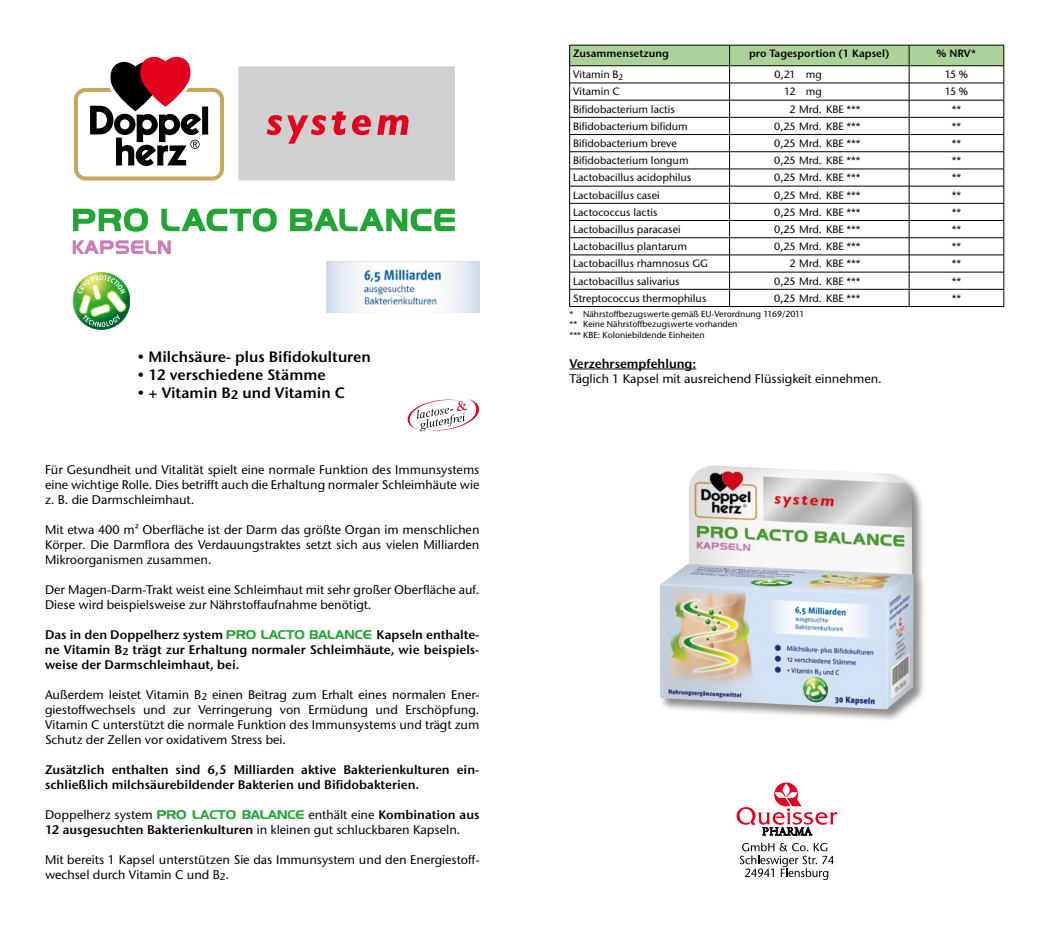
<style>
.page{position:relative;width:1049px;height:925px;background:#fff}
.page>*{position:absolute;margin:0;border:0;box-sizing:border-box;transform-origin:0 0}
.t1{font:600 15px "Stone Sans ITC Pro";color:#000}
.t2{font:500 12.5px/15px "Stone Sans ITC Pro";color:#000;text-align:justify}
.t3{font:600 12.5px/15px "Stone Sans ITC Pro";color:#000;text-align:justify}
.t4{font:500 10.62px "Stone Sans ITC Pro";color:#000}
.t5{font:600 10.62px "Stone Sans ITC Pro";color:#000}
.t6{font:500 8.75px/10.5px "Stone Sans ITC Pro";color:#000}
.s1{font-family:"Denmark";font-weight:400;color:#23a535}
.s2{font-weight:600}
</style>
<div class="page">
<svg style="left:73px;top:208px;width:75px;height:24px"></svg>
<svg style="left:161px;top:208px;width:116px;height:24px"></svg>
<svg style="left:290px;top:209px;width:165px;height:22px"></svg>
<svg style="left:73px;top:240px;width:98px;height:14px"></svg>
<svg style="left:74px;top:56px;width:151px;height:125px"></svg>
<div style="left:238px;top:66px;width:217px;height:114px;background:#cfd0d0"></div>
<svg style="left:267px;top:112px;width:142px;height:32px"></svg>
<img style="left:326px;top:262px;width:153px;height:50px">
<svg style="left:407px;top:399px;width:72px;height:32px"></svg>
<img style="left:72px;top:272px;width:58px;height:58px">
<img style="left:77px;top:275px;width:50px;height:52px">
<hr style="left:569px;top:369px;width:127px;height:1px;background:#000">
<hr style="left:569px;top:306px;width:160px;height:1px;background:#000">
<hr style="left:729px;top:306px;width:180px;height:1px;background:#000">
<hr style="left:909px;top:306px;width:95px;height:1px;background:#000">
<svg style="left:569px;top:45px;width:435px;height:261px"></svg>
<hr style="left:569px;top:66px;width:160px;height:1px;background:#000">
<hr style="left:729px;top:66px;width:180px;height:1px;background:#000">
<hr style="left:909px;top:66px;width:95px;height:1px;background:#000">
<svg style="left:736px;top:782px;width:101px;height:98px"></svg>
<div style="left:659px;top:465px;width:267px;height:257px;background:#000;opacity:.45"></div>
<img style="left:660px;top:465px;width:253px;height:244px">
<p class="t1" style="left:137px;top:347px;width:235px">• Milchsäure- plus Bifidokulturen</p>
<p class="t1" style="left:137px;top:365px;width:190px">• 12 verschiedene Stämme</p>
<p class="t1" style="left:137px;top:383px;width:209px">• + Vitamin B<sub>2</sub> und Vitamin C</p>
<p class="t2" style="left:45px;top:462px;width:436px">Für Gesundheit und Vitalität spielt eine normale Funktion des Immunsystems eine wichtige Rolle. Dies betrifft auch die Erhaltung normaler Schleimhäute wie z. B. die Darmschleimhaut.</p>
<p class="t2" style="left:45px;top:522px;width:436px">Mit etwa 400 m<sup>2</sup> Oberfläche ist der Darm das größte Organ im menschlichen Körper. Die Darmflora des Verdauungstraktes setzt sich aus vielen Milliarden Mikroorganismen zusammen.</p>
<p class="t2" style="left:45px;top:582px;width:436px">Der Magen-Darm-Trakt weist eine Schleimhaut mit sehr großer Oberfläche auf.<br>Diese wird beispielsweise zur Nährstoffaufnahme benötigt.</p>
<p class="t3" style="left:45px;top:627px;width:436px">Das in den Doppelherz system <span class="s1">PRO LACTO BALANCE</span> Kapseln enthalte&shy;ne Vitamin B<sub>2</sub> trägt zur Erhaltung normaler Schleimhäute, wie beispiels&shy;weise der Darmschleimhaut, bei.</p>
<p class="t2" style="left:45px;top:687px;width:436px">Außerdem leistet Vitamin B<sub>2</sub> einen Beitrag zum Erhalt eines normalen Ener&shy;giestoffwechsels und zur Verringerung von Ermüdung und Erschöpfung.<br>Vitamin C unterstützt die normale Funktion des Immunsystems und trägt zum Schutz der Zellen vor oxidativem Stress bei.</p>
<p class="t3" style="left:45px;top:762px;width:436px">Zusätzlich enthalten sind 6,5 Milliarden aktive Bakterienkulturen ein&shy;schließlich milchsäurebildender Bakterien und Bifidobakterien.</p>
<p class="t2" style="left:45px;top:807px;width:436px">Doppelherz system <span class="s1">PRO LACTO BALANCE</span> enthält eine <span class="s2">Kombination aus<br>12 ausgesuchten Bakterienkulturen</span> in kleinen gut schluckbaren Kapseln.</p>
<p class="t2" style="left:45px;top:852px;width:436px">Mit bereits 1 Kapsel unterstützen Sie das Immunsystem und den Energiestoff&shy;wechsel durch Vitamin C und B<sub>2</sub>.</p>
<p class="t5" style="left:573px;top:46px;width:97px">Zusammensetzung</p>
<p class="t5" style="left:749px;top:46px;width:142px">pro Tagesportion (1 Kapsel)</p>
<p class="t5" style="left:936px;top:46px;width:41px">% NRV*</p>
<p class="t4" style="left:573px;top:68px;width:52px">Vitamin B<sub>2</sub></p>
<p class="t4" style="left:774px;top:68px;width:49px">0,21 mg</p>
<p class="t4" style="left:945px;top:68px;width:25px">15 %</p>
<p class="t4" style="left:573px;top:85px;width:48px">Vitamin C</p>
<p class="t4" style="left:784px;top:85px;width:39px">12 mg</p>
<p class="t4" style="left:945px;top:85px;width:25px">15 %</p>
<p class="t4" style="left:573px;top:102px;width:103px">Bifidobacterium lactis</p>
<p class="t4" style="left:789px;top:102px;width:73px">2 Mrd. KBE ***</p>
<p class="t4" style="left:952px;top:102px;width:11px">**</p>
<p class="t4" style="left:573px;top:120px;width:116px">Bifidobacterium bifidum</p>
<p class="t4" style="left:774px;top:120px;width:88px">0,25 Mrd. KBE ***</p>
<p class="t4" style="left:952px;top:120px;width:11px">**</p>
<p class="t4" style="left:573px;top:137px;width:105px">Bifidobacterium breve</p>
<p class="t4" style="left:774px;top:137px;width:88px">0,25 Mrd. KBE ***</p>
<p class="t4" style="left:952px;top:137px;width:11px">**</p>
<p class="t4" style="left:573px;top:154px;width:117px">Bifidobacterium longum</p>
<p class="t4" style="left:774px;top:154px;width:88px">0,25 Mrd. KBE ***</p>
<p class="t4" style="left:952px;top:154px;width:11px">**</p>
<p class="t4" style="left:573px;top:171px;width:120px">Lactobacillus acidophilus</p>
<p class="t4" style="left:774px;top:171px;width:88px">0,25 Mrd. KBE ***</p>
<p class="t4" style="left:952px;top:171px;width:11px">**</p>
<p class="t4" style="left:573px;top:188px;width:88px">Lactobacillus casei</p>
<p class="t4" style="left:774px;top:188px;width:88px">0,25 Mrd. KBE ***</p>
<p class="t4" style="left:952px;top:188px;width:11px">**</p>
<p class="t4" style="left:573px;top:206px;width:86px">Lactococcus lactis</p>
<p class="t4" style="left:774px;top:206px;width:88px">0,25 Mrd. KBE ***</p>
<p class="t4" style="left:952px;top:206px;width:11px">**</p>
<p class="t4" style="left:573px;top:223px;width:109px">Lactobacillus paracasei</p>
<p class="t4" style="left:774px;top:223px;width:88px">0,25 Mrd. KBE ***</p>
<p class="t4" style="left:952px;top:223px;width:11px">**</p>
<p class="t4" style="left:573px;top:240px;width:115px">Lactobacillus plantarum</p>
<p class="t4" style="left:774px;top:240px;width:88px">0,25 Mrd. KBE ***</p>
<p class="t4" style="left:952px;top:240px;width:11px">**</p>
<p class="t4" style="left:573px;top:257px;width:136px">Lactobacillus rhamnosus GG</p>
<p class="t4" style="left:789px;top:257px;width:73px">2 Mrd. KBE ***</p>
<p class="t4" style="left:952px;top:257px;width:11px">**</p>
<p class="t4" style="left:573px;top:274px;width:108px">Lactobacillus salivarius</p>
<p class="t4" style="left:774px;top:274px;width:88px">0,25 Mrd. KBE ***</p>
<p class="t4" style="left:952px;top:274px;width:11px">**</p>
<p class="t4" style="left:573px;top:292px;width:135px">Streptococcus thermophilus</p>
<p class="t4" style="left:774px;top:292px;width:88px">0,25 Mrd. KBE ***</p>
<p class="t4" style="left:952px;top:292px;width:11px">**</p>
<p class="t6" style="left:569px;top:308px;width:236px">* Nährstoffbezugswerte gemäß EU-Verordnung 1169/2011 ** Keine Nährstoffbezugswerte vorhanden<br>*** KBE: Koloniebildende Einheiten</p>
<p class="t3" style="left:569px;top:356px;width:128px">Verzehrsempfehlung:</p>
<p class="t2" style="left:569px;top:371px;width:314px">Täglich 1 Kapsel mit ausreichend Flüssigkeit einnehmen.</p>
</div>
